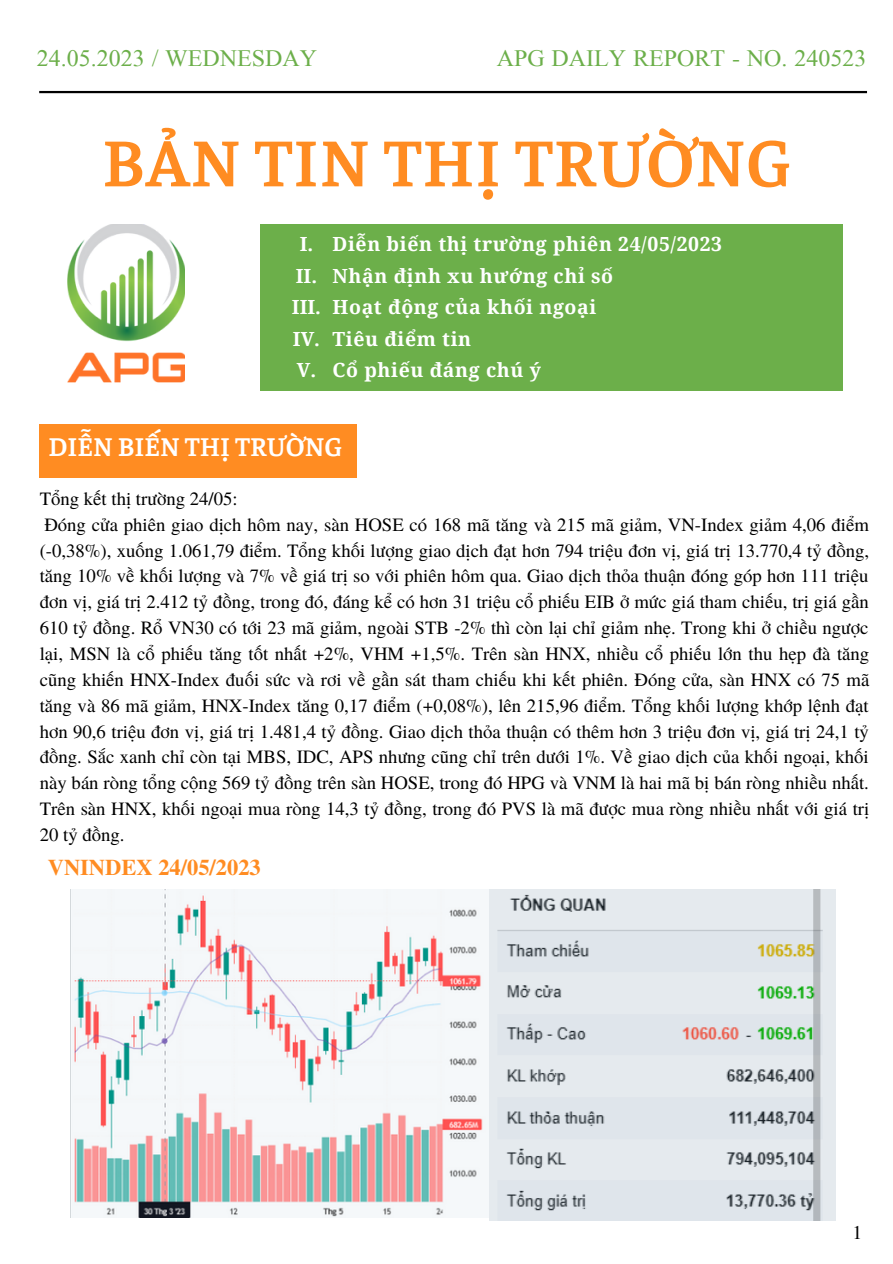
<style>
.page{position:relative;width:893px;height:1264px;background:#fff}
.page>*{position:absolute;margin:0;border:0;box-sizing:border-box;transform-origin:0 0}
.t1{font:600 69px "Faustina";letter-spacing:.01em;color:#ff8c22}
.t2{font:600 27px "Faustina";color:#fff}
.t3{font:24px "Doulos SIL";color:#6caf4a}
.t4{font:700 22.5px "Te X Gyre Termes";color:#ff8c22}
.t5{font:700 19.5px "Noto Serif";letter-spacing:.03em;color:#fff}
.t6{font:19.5px "Te X Gyre Termes";color:#000}
.t7{font:18.75px/25.8px "Te X Gyre Termes";color:#000;text-align:justify}
</style>
<div class="page">
<hr style="left:39px;top:91px;width:827px;height:2px;background:#000">
<div style="left:260px;top:224px;width:582px;height:166px;background:#6caf4a"></div>
<img style="left:68px;top:224px;width:117px;height:159px">
<div style="left:40px;top:424px;width:316px;height:54px;background:#ff8c22"></div>
<img style="left:72px;top:889px;width:414px;height:328px">
<img style="left:489px;top:889px;width:346px;height:331px">
<p class="t3" style="left:37px;top:39px;width:282px">24.05.2023 / WEDNESDAY</p>
<p class="t3" style="left:496px;top:39px;width:371px">APG DAILY REPORT - NO. 240523</p>
<p class="t1" style="left:102px;top:114px;width:690px">BẢN TIN THỊ TRƯỜNG</p>
<p class="t5" style="left:332px;top:230px;width:391px">Diễn biến thị trường phiên 24/05/2023</p>
<p class="t5" style="left:332px;top:262px;width:282px">Nhận định xu hướng chỉ số</p>
<p class="t5" style="left:332px;top:293px;width:265px">Hoạt động của khối ngoại</p>
<p class="t5" style="left:332px;top:325px;width:140px">Tiêu điểm tin</p>
<p class="t5" style="left:332px;top:356px;width:210px">Cổ phiếu đáng chú ý</p>
<p class="t5" style="left:299px;top:230px;width:15px">I.</p>
<p class="t5" style="left:296px;top:262px;width:23px">II.</p>
<p class="t5" style="left:292px;top:293px;width:31px">III.</p>
<p class="t5" style="left:293px;top:325px;width:29px">IV.</p>
<p class="t5" style="left:297px;top:356px;width:21px">V.</p>
<p class="t2" style="left:48px;top:427px;width:295px">DIỄN BIẾN THỊ TRƯỜNG</p>
<p class="t7" style="left:40px;top:484px;width:199px">Tổng kết thị trường 24/05:</p>
<p class="t7" style="left:40px;top:510px;width:831px">Đóng cửa phiên giao dịch hôm nay, sàn HOSE có 168 mã tăng và 215 mã giảm, VN-Index giảm 4,06 điểm (-0,38%), xuống 1.061,79 điểm. Tổng khối lượng giao dịch đạt hơn 794 triệu đơn vị, giá trị 13.770,4 tỷ đồng, tăng 10% về khối lượng và 7% về giá trị so với phiên hôm qua. Giao dịch thỏa thuận đóng góp hơn 111 triệu đơn vị, giá trị 2.412 tỷ đồng, trong đó, đáng kể có hơn 31 triệu cổ phiếu EIB ở mức giá tham chiếu, trị giá gần 610 tỷ đồng. Rổ VN30 có tới 23 mã giảm, ngoài STB -2% thì còn lại chỉ giảm nhẹ. Trong khi ở chiều ngược lại, MSN là cổ phiếu tăng tốt nhất +2%, VHM +1,5%. Trên sàn HNX, nhiều cổ phiếu lớn thu hẹp đà tăng cũng khiến HNX-Index đuối sức và rơi về gần sát tham chiếu khi kết phiên. Đóng cửa, sàn HNX có 75 mã tăng và 86 mã giảm, HNX-Index tăng 0,17 điểm (+0,08%), lên 215,96 điểm. Tổng khối lượng khớp lệnh đạt hơn 90,6 triệu đơn vị, giá trị 1.481,4 tỷ đồng. Giao dịch thỏa thuận có thêm hơn 3 triệu đơn vị, giá trị 24,1 tỷ đồng. Sắc xanh chỉ còn tại MBS, IDC, APS nhưng cũng chỉ trên dưới 1%. Về giao dịch của khối ngoại, khối này bán ròng tổng cộng 569 tỷ đồng trên sàn HOSE, trong đó HPG và VNM là hai mã bị bán ròng nhiều nhất.<br>Trên sàn HNX, khối ngoại mua ròng 14,3 tỷ đồng, trong đó PVS là mã được mua ròng nhiều nhất với giá trị 20 tỷ đồng.</p>
<p class="t4" style="left:48px;top:850px;width:214px">VNINDEX 24/05/2023</p>
<p class="t6" style="left:852px;top:1217px;width:11px">1</p>
</div>
